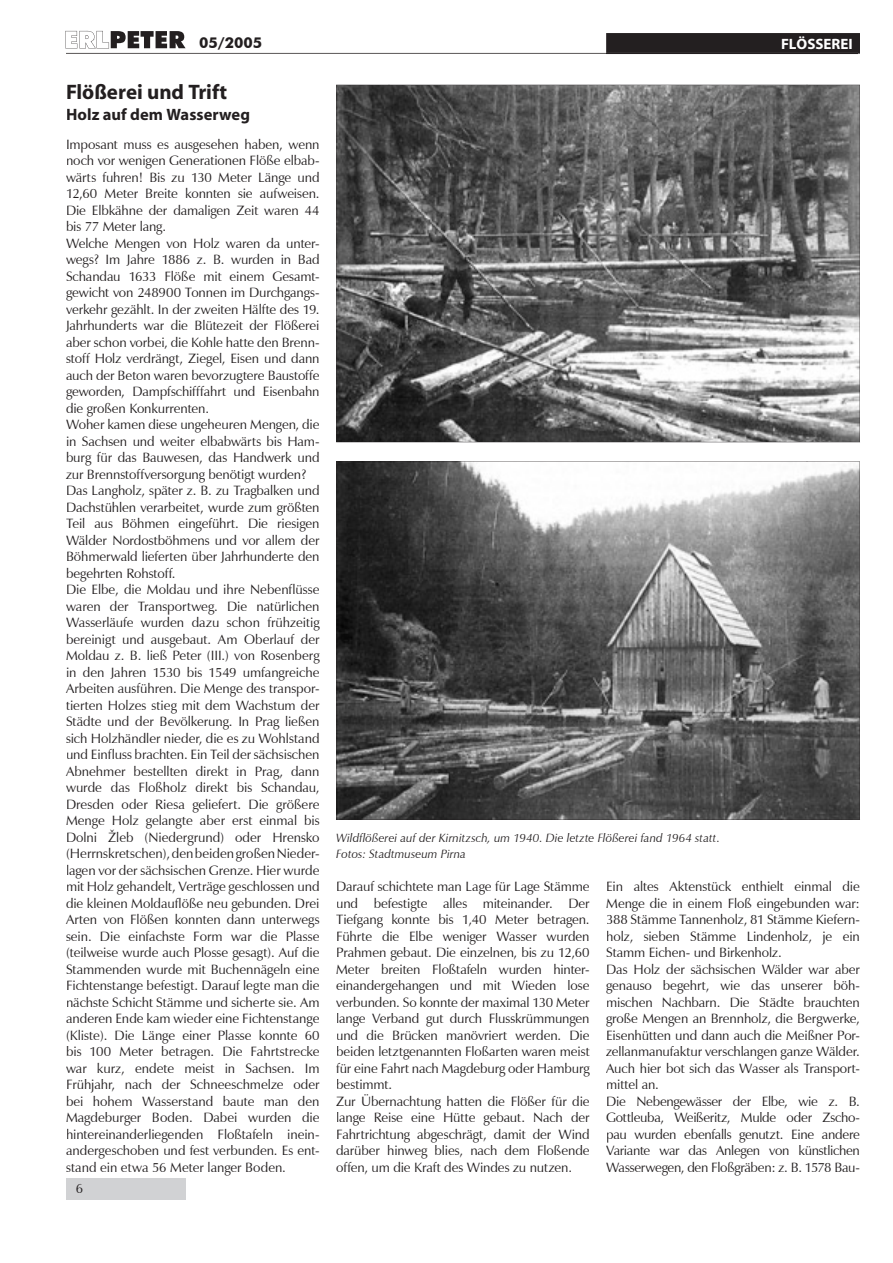
<style>
.page{position:relative;width:893px;height:1263px;background:#fff}
.page>*{position:absolute;margin:0;border:0;box-sizing:border-box;transform-origin:0 0}
.t1{font:700 21px "Myriad";color:#231f20}
.t2{font:700 16.5px "Myriad";letter-spacing:.005em;color:#231f20}
.t3{font:700 15px "Myriad";color:#fff}
.t4{font:700 15px "Futura BT";color:#231f20}
.t5{font:13.5px/16.5px "Zapf Humanist 601 BT";letter-spacing:-.005em;color:#231f20}
.t6{font:italic 12px/16.5px "Zapf Humanist 601 BT";letter-spacing:.005em;color:#231f20}
</style>
<div class="page">
<div style="left:66px;top:1179px;width:120px;height:21px;background:#d1d2d4"></div>
<svg style="left:65px;top:31px;width:795px;height:23px"></svg>
<hr style="left:606px;top:53px;width:252px;height:1px;background:#231f20">
<svg style="left:389px;top:136px;width:418px;height:255px;background:#737373"></svg>
<img style="left:336px;top:391px;width:524px;height:51px">
<img style="left:336px;top:85px;width:53px;height:307px">
<img style="left:807px;top:85px;width:53px;height:307px">
<img style="left:388px;top:85px;width:420px;height:51px">
<svg style="left:336px;top:461px;width:524px;height:306px;background:#696969"></svg>
<img style="left:336px;top:767px;width:524px;height:52px">
<img style="left:336px;top:462px;width:53px;height:307px">
<img style="left:807px;top:462px;width:53px;height:307px">
<img style="left:388px;top:462px;width:420px;height:51px">
<p class="t4" style="left:199px;top:34px;width:65px">05/2005</p>
<h1 class="t1" style="left:66px;top:81px;width:163px">Flößerei und Trift</h1>
<p class="t2" style="left:66px;top:106px;width:185px">Holz auf dem Wasserweg</p>
<p class="t5" style="left:66px;top:136px;width:255px">Imposant muss es ausgesehen haben, wenn noch vor wenigen Generationen Flöße elbab&shy;wärts fuhren! Bis zu 130 Meter Länge und 12,60 Meter Breite konnten sie auf weisen.<br>Die Elbkähne der damaligen Zeit waren 44 bis 77 Meter lang.<br>Welche Mengen von Holz waren da unter&shy;wegs? Im Jahre 1886 z. B. wurden in Bad Schandau 1633 Flöße mit einem Ge samt&shy;gewicht von 248900 Tonnen im Durch gangs&shy;ver kehr gezählt. In der zweiten Hälfte des 19.<br>Jahrhunderts war die Blüte zeit der Flößerei aber schon vorbei, die Kohle hatte den Brenn&shy;stoff Holz verdrängt, Ziegel, Eisen und dann auch der Beton waren bevorzugtere Baustoffe geworden, Dampf schifffahrt und Eisenbahn die großen Konkurrenten.<br>Woher kamen diese ungeheuren Mengen, die in Sachsen und weiter elbabwärts bis Ham&shy;burg für das Bauwesen, das Handwerk und zur Brennstoffversorgung benötigt wurden?<br>Das Langholz, später z. B. zu Tragbalken und Dach stühlen verarbeitet, wurde zum größten Teil aus Böhmen eingeführt. Die riesigen Wälder Nordostböhmens und vor allem der Böh mer wald lieferten über Jahr hunderte den begehrten Rohstoff.<br>Die Elbe, die Moldau und ihre Neben flüsse waren der Trans port weg. Die natür lichen Wasser läufe wurden dazu schon frühzeitig bereinigt und ausgebaut. Am Ober lauf der Mol dau z. B. ließ Peter (III.) von Rosen berg in den Jahren 1530 bis 1549 umfang reiche Arbeiten ausführen. Die Menge des trans por&shy;tierten Holzes stieg mit dem Wachs tum der Städte und der Bevölkerung. In Prag ließen sich Holzhändler nieder, die es zu Wohl stand und Einfluss brachten. Ein Teil der sächsischen Ab neh mer bestellten direkt in Prag, dann wurde das Floßholz direkt bis Schandau, Dresden oder Riesa geliefert. Die größere Menge Holz gelangte aber erst einmal bis Dolni Žleb (Niedergrund) oder Hrensko (Herrns kretschen), den beiden großen Nieder&shy;lagen vor der sächsischen Grenze. Hier wurde mit Holz gehandelt, Verträge ge schlossen und die kleinen Moldauflöße neu gebunden. Drei Arten von Flößen konnten dann unterwegs sein. Die einfachste Form war die Plasse (teilweise wurde auch Plosse gesagt). Auf die Stamm enden wurde mit Buchennägeln eine Fichten stange befestigt. Darauf legte man die nächste Schicht Stämme und sicherte sie. Am anderen Ende kam wieder eine Fichtenstange (Kliste). Die Länge einer Plasse konnte 60 bis 100 Meter betragen. Die Fahrtstrecke war kurz, endete meist in Sachsen. Im Frühjahr, nach der Schnee schmelze oder bei hohem Wasserstand baute man den Magde burger Boden. Dabei wurden die hintereinanderliegenden Floßtafeln inein&shy;ander geschoben und fest verbunden. Es ent&shy;stand ein etwa 56 Meter langer Boden.</p>
<p class="t5" style="left:76px;top:1180px;width:9px">6</p>
<p class="t3" style="left:781px;top:36px;width:73px">FLÖSSEREI</p>
<p class="t6" style="left:336px;top:829px;width:385px">Wildflößerei auf der Kirnitzsch, um 1940. Die letzte Flößerei fand 1964 statt.<br>Fotos: Stadtmuseum Pirna</p>
<p class="t5" style="left:336px;top:878px;width:255px">Darauf schichtete man Lage für Lage Stämme und be fes tigte alles miteinander. Der Tief gang konnte bis 1,40 Meter betragen.<br>Führte die Elbe weniger Wasser wurden Prahmen gebaut. Die einzelnen, bis zu 12,60<br>Meter breiten Floßtafeln wurden hinter&shy;ein andergehangen und mit Wieden lose verbunden. So konnte der maxi mal 130 Meter lange Verband gut durch Flusskrümmungen und die Brücken manövriert werden. Die beiden letzt genannten Floßarten waren meist für eine Fahrt nach Magde burg oder Ham burg bestimmt.<br>Zur Übernachtung hatten die Flößer für die lange Reise eine Hütte gebaut. Nach der Fahrt richtung abgeschrägt, damit der Wind darüber hinweg blies, nach dem Floß ende offen, um die Kraft des Windes zu nutzen.</p>
<p class="t5" style="left:606px;top:878px;width:255px">Ein altes Aktenstück enthielt einmal die Menge die in einem Floß eingebunden war:<br>388 Stämme Tannenholz, 81 Stämme Kiefern&shy;holz, sieben Stämme Lindenholz, je ein Stamm Eichen- und Birkenholz.<br>Das Holz der sächsischen Wälder war aber genau so begehrt, wie das unserer böh&shy;mischen Nach barn. Die Städte brauch ten große Mengen an Brennholz, die Bergwerke, Eisen hütten und dann auch die Meißner Por&shy;zellan manufaktur verschlangen ganze Wälder.<br>Auch hier bot sich das Wasser als Transport&shy;mittel an.<br>Die Nebengewässer der Elbe, wie z. B.<br>Gott leuba, Weißeritz, Mulde oder Zscho&shy;pau wurden eben falls genutzt. Eine andere Vari ante war das Anlegen von künst lichen Wasser wegen, den Floßgräben: z. B. 1578 Bau-</p>
</div>
